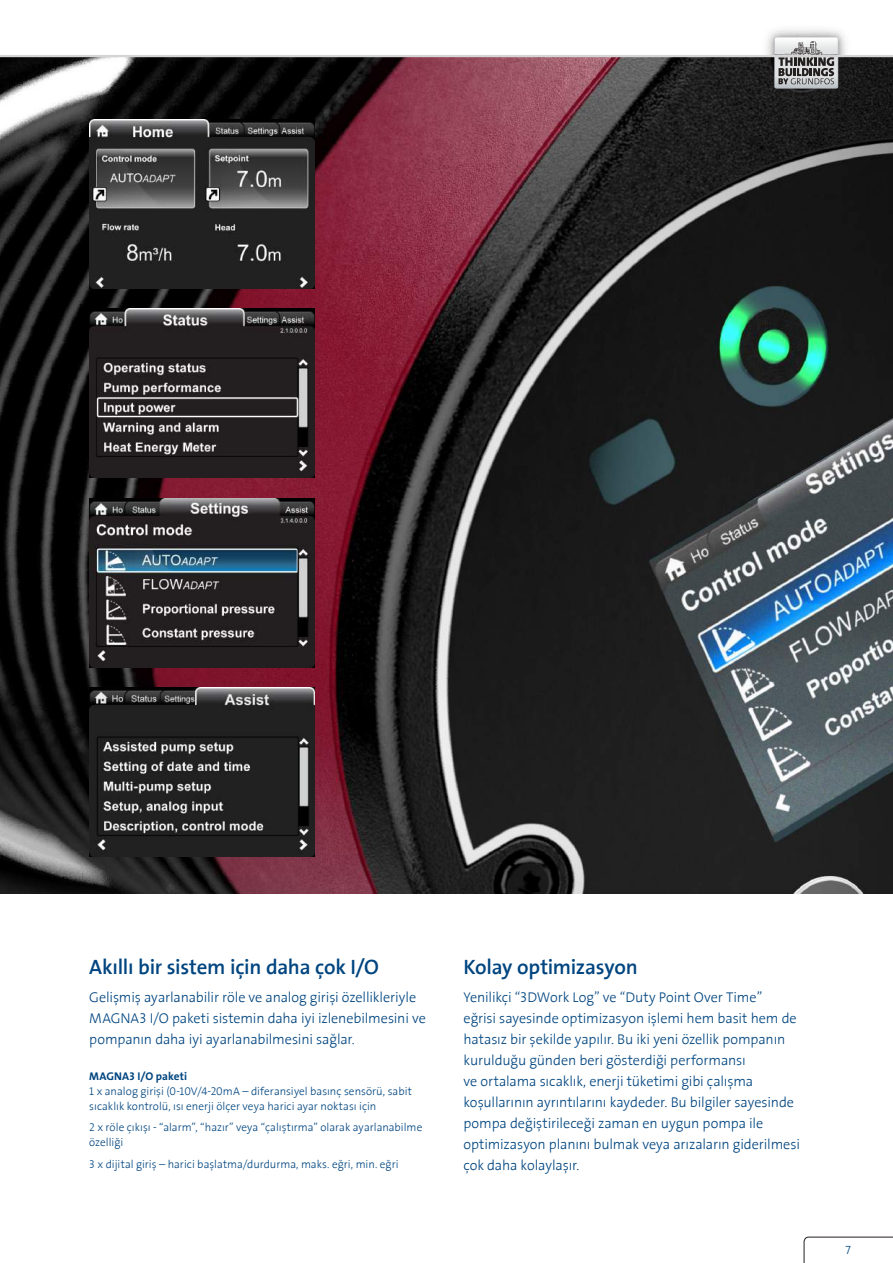
<style>
.page{position:relative;width:893px;height:1263px;background:#fff}
.page>*{position:absolute;margin:0;border:0;box-sizing:border-box;transform-origin:0 0}
.t1{font:600 21px "The Sans Grundfos TR6 SB";letter-spacing:-.015em;color:#004580}
.t2{font:300 14.25px/21px "The Sans Grundfos TR3 L";letter-spacing:-.01em;color:#004580}
.t3{font:300 12px "The Sans Grundfos TR3 L";color:#004580}
.t4{font:300 11.25px/15px "The Sans Grundfos TR3 L";color:#004580}
.t5{font:700 11.25px "The Sans Grundfos TR7 B";letter-spacing:.01em;color:#004580}
</style>
<div class="page">
<img style="left:0;top:57px;width:893px;height:836px">
<div style="left:761px;top:23px;width:91px;height:79px;background:#241f1f;opacity:.35"></div>
<div style="left:767px;top:29px;width:79px;height:67px;background:#241f1f;opacity:.35"></div>
<div style="left:774px;top:37px;width:64px;height:51px;border:1px solid #bfc7ce;border-radius:2px"></div>
<svg style="left:775px;top:38px;width:63px;height:50px;background:#a9a9aa"></svg>
<svg style="left:803px;top:1236px;width:90px;height:27px"></svg>
<hr style="left:0;top:55px;width:893px;height:2px;background:#d5d4d5">
<img style="left:89px;top:119px;width:226px;height:169px">
<img style="left:89px;top:309px;width:226px;height:169px">
<img style="left:89px;top:498px;width:226px;height:169px">
<img style="left:89px;top:688px;width:226px;height:169px">
<h1 class="t1" style="left:89px;top:956px;width:291px">Akıllı bir sistem için daha çok I/O</h1>
<p class="t2" style="left:89px;top:987px;width:338px">Gelişmiş ayarlanabilir röle ve analog girişi özellikleriyle<br>MAGNA3 I/O paketi sistemin daha iyi izlenebilmesini ve pompanın daha iyi ayarlanabilmesini sağlar.</p>
<p class="t5" style="left:89px;top:1070px;width:99px">MAGNA3 I/O paketi</p>
<p class="t4" style="left:89px;top:1084px;width:324px">1 x analog girişi (0-10V/4-20mA – diferansiyel basınç sensörü, sabit sıcaklık kontrolü, ısı enerji ölçer veya harici ayar noktası için</p>
<p class="t4" style="left:89px;top:1120px;width:334px">2 x röle çıkışı - “alarm”, “hazır” veya “çalıştırma” olarak ayarlanabilme özelliği</p>
<p class="t4" style="left:89px;top:1157px;width:311px">3 x dijital giriş – harici başlatma/durdurma, maks. eğri, min. eğri</p>
<h1 class="t1" style="left:463px;top:956px;width:176px">Kolay optimizasyon</h1>
<p class="t2" style="left:463px;top:987px;width:338px">Yenilikçi “3DWork Log” ve “Duty Point Over Time”<br>eğrisi sayesinde optimizasyon işlemi hem basit hem de hatasız bir şekilde yapılır. Bu iki yeni özellik pompanın kurulduğu günden beri gösterdiği performansı<br>ve ortalama sıcaklık, enerji tüketimi gibi çalışma koşullarının ayrıntılarını kaydeder. Bu bilgiler sayesinde pompa değiştirileceği zaman en uygun pompa ile optimizasyon planını bulmak veya arızaların giderilmesi çok daha kolaylaşır.</p>
<p class="t3" style="left:846px;top:1244px;width:7px">7</p>
</div>
